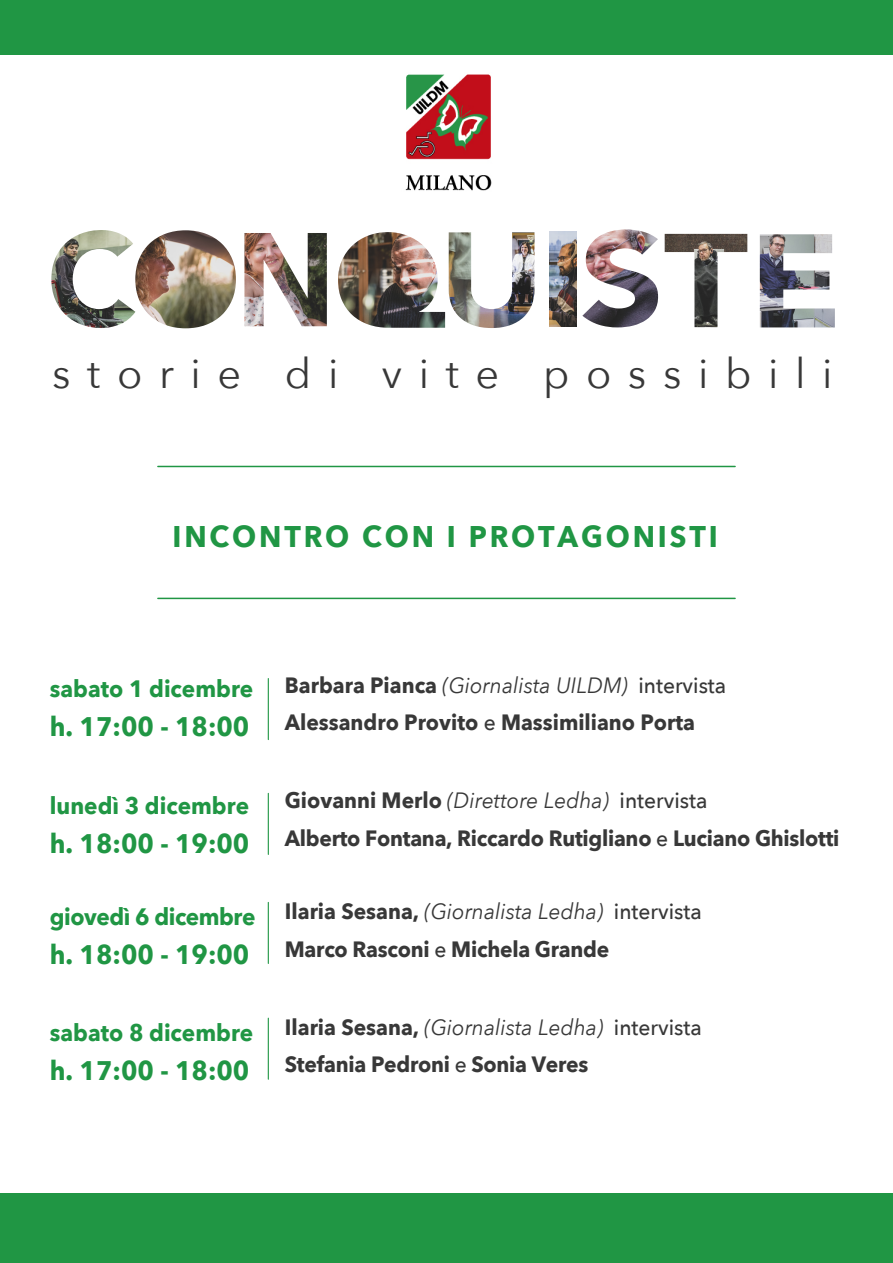
<style>
.page{position:relative;width:893px;height:1263px;background:#fff}
.page>*{position:absolute;margin:0;border:0;box-sizing:border-box;transform-origin:0 0}
.t1{font:41.55px "Avenir Next";letter-spacing:.4em;color:#383838}
.t2{font:700 29.85px "Avenir Next";letter-spacing:.1em;color:#209644;scale:.95 1}
.t3{font:700 26.85px "Avenir Next";color:#209644;scale:.95 1}
.t4{font:700 23.7px "Avenir Next";color:#209644;scale:.95 1}
.t5{font:700 23.7px "Avenir Next";letter-spacing:-.02em;color:#209644;scale:.95 1}
.t6{font:700 22.05px/37.5px "Avenir Next";letter-spacing:-.015em;color:#383838;scale:.95 1}
.s1{font-weight:400;font-style:italic}
.s2{font-weight:500}
</style>
<div class="page">
<img style="left:51px;top:230px;width:185px;height:98px">
<img style="left:549px;top:231px;width:27px;height:95px">
<img style="left:244px;top:233px;width:83px;height:93px">
<img style="left:338px;top:232px;width:107px;height:96px">
<img style="left:449px;top:232px;width:85px;height:96px">
<img style="left:582px;top:229px;width:76px;height:98px">
<img style="left:665px;top:234px;width:82px;height:93px">
<img style="left:760px;top:234px;width:75px;height:93px">
<img style="left:405px;top:74px;width:87px;height:117px">
<div style="left:0;top:0;width:893px;height:54px;background:#209644"></div>
<div style="left:0;top:1194px;width:893px;height:69px;background:#209644"></div>
<hr style="left:268px;top:678px;width:1px;height:62px;background:#209644">
<hr style="left:268px;top:793px;width:1px;height:61px;background:#209644">
<hr style="left:268px;top:902px;width:1px;height:61px;background:#209644">
<hr style="left:268px;top:1018px;width:1px;height:61px;background:#209644">
<hr style="left:158px;top:466px;width:577px;height:1px;background:#209644">
<hr style="left:158px;top:598px;width:577px;height:1px;background:#209644">
<h1 class="t1" style="left:52px;top:338px;width:782px">storie di vite possibili</h1>
<h2 class="t2" style="left:173px;top:510px;width:575px">INCONTRO CON I PROTAGONISTI</h2>
<p class="t4" style="left:50px;top:668px;width:216px">sabato 1 dicembre</p>
<p class="t3" style="left:50px;top:703px;width:212px">h. 17:00 - 18:00</p>
<p class="t4" style="left:50px;top:785px;width:211px">lunedì 3 dicembre</p>
<p class="t3" style="left:50px;top:820px;width:212px">h. 18:00 - 19:00</p>
<p class="t5" style="left:50px;top:896px;width:218px">giovedì 6 dicembre</p>
<p class="t3" style="left:50px;top:931px;width:212px">h. 18:00 - 19:00</p>
<p class="t4" style="left:50px;top:1012px;width:216px">sabato 8 dicembre</p>
<p class="t3" style="left:50px;top:1047px;width:212px">h. 17:00 - 18:00</p>
<p class="t6" style="left:285px;top:666px;width:466px">Barbara Pianca <span class="s1">(Giornalista UILDM)</span> <span class="s2">intervista<br></span>Alessandro Provito <span class="s2">e</span> Massimiliano Porta</p>
<p class="t6" style="left:285px;top:781px;width:585px">Giovanni Merlo <span class="s1">(Direttore Ledha)</span> <span class="s2">intervista<br></span>Alberto Fontana, Riccardo Rutigliano <span class="s2">e</span> Luciano Ghislotti</p>
<p class="t6" style="left:285px;top:892px;width:440px">Ilaria Sesana, <span class="s1">(Giornalista Ledha)</span> <span class="s2">intervista<br></span>Marco Rasconi <span class="s2">e</span> Michela Grande</p>
<p class="t6" style="left:285px;top:1008px;width:440px">Ilaria Sesana, <span class="s1">(Giornalista Ledha)</span> <span class="s2">intervista<br></span>Stefania Pedroni <span class="s2">e</span> Sonia Veres</p>
</div>
